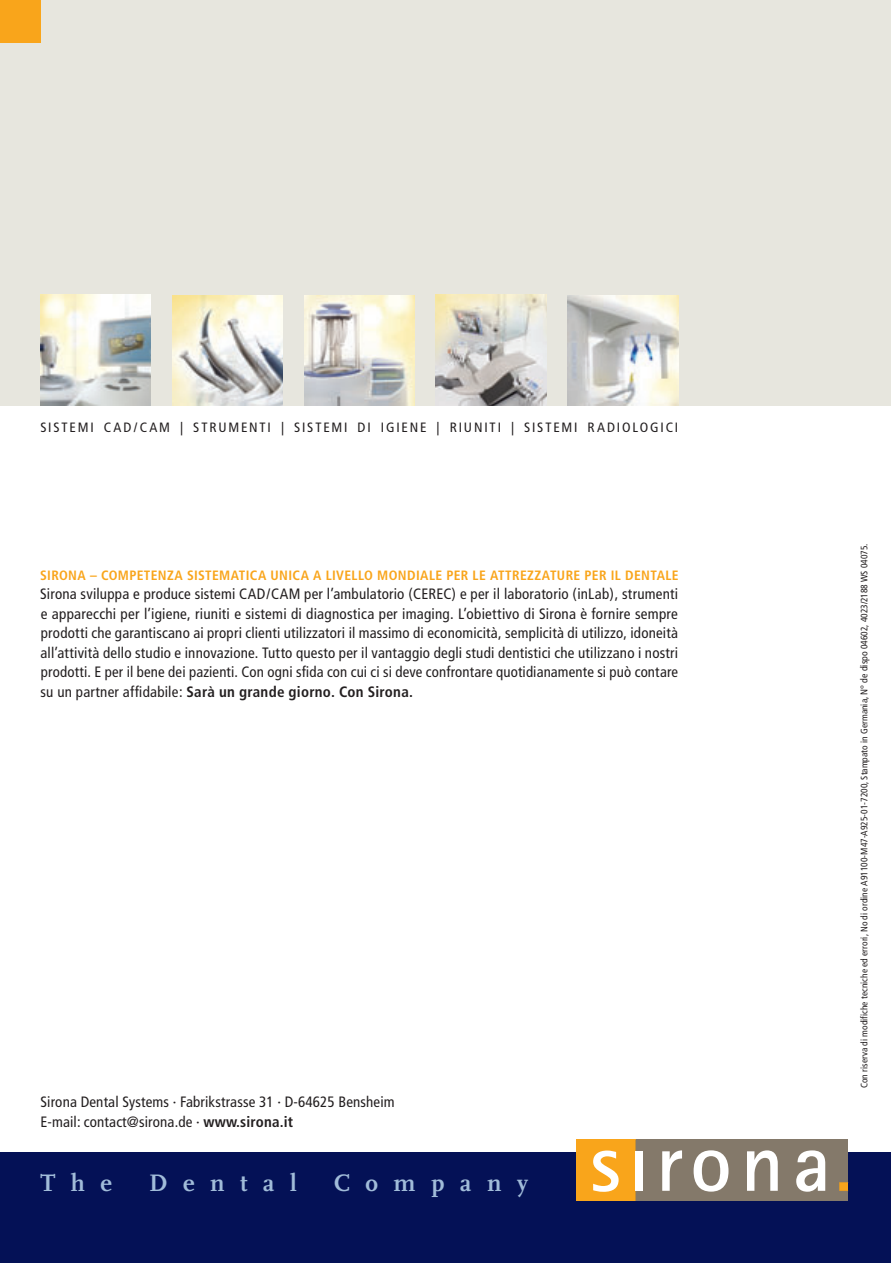
<style>
.page{position:relative;width:891px;height:1263px;background:#fff}
.page>*{position:absolute;margin:0;border:0;box-sizing:border-box;transform-origin:0 0}
.t1{font:700 24.9px "Scala";letter-spacing:.625em;color:#a1bcd9}
.t2{font:condensed 15px/19.5px "Frutiger";letter-spacing:.01em;color:#231f20}
.t3{font:700 condensed 13.5px "Frutiger";letter-spacing:.025em;color:#f9a51b}
.t4{font:condensed 13.5px "Frutiger";letter-spacing:.135em;color:#231f20}
.t5{font:condensed 9.3px "Frutiger";letter-spacing:.005em;color:#231f20}
.s1{font-weight:700}
.s2{font-size:9.75px}
</style>
<div class="page">
<div style="left:0;top:0;width:891px;height:405px;background:#e7e6de"></div>
<div style="left:0;top:0;width:40px;height:43px;background:#f9a51b"></div>
<div style="left:0;top:1152px;width:891px;height:111px;background:#041156"></div>
<div style="left:635px;top:1140px;width:213px;height:61px;background:#84796a"></div>
<div style="left:576px;top:1140px;width:59px;height:61px;background:#f9a51b"></div>
<svg style="left:593px;top:1150px;width:25px;height:42px"></svg>
<svg style="left:662px;top:1150px;width:20px;height:41px"></svg>
<svg style="left:693px;top:1150px;width:35px;height:41px"></svg>
<svg style="left:747px;top:1150px;width:31px;height:41px"></svg>
<svg style="left:796px;top:1150px;width:29px;height:42px"></svg>
<svg style="left:839px;top:1182px;width:9px;height:9px"></svg>
<hr style="left:635px;top:1140px;width:1px;height:61px;background:#937a53">
<div style="left:635px;top:1151px;width:8px;height:40px;background:#fff"></div>
<img style="left:568px;top:295px;width:110px;height:110px">
<img style="left:436px;top:295px;width:110px;height:110px">
<img style="left:304px;top:295px;width:111px;height:110px">
<img style="left:40px;top:295px;width:111px;height:110px">
<img style="left:172px;top:295px;width:111px;height:110px">
<p class="t4" style="left:40px;top:422px;width:639px">SISTEMI CAD/CAM | STRUMENTI | SISTEMI DI IGIENE | RIUNITI | SISTEMI RADIOLOGICI</p>
<p class="t3" style="left:40px;top:570px;width:640px">SIRONA – COMPETENZA SISTEMATICA UNICA A LIVELLO MONDIALE PER LE ATTREZZATURE PER IL DENTALE</p>
<p class="t2" style="left:40px;top:586px;width:639px;text-align:justify">Sirona sviluppa e produce sistemi CAD/CAM per l’ambulatorio (CEREC) e per il laboratorio (inLab), strumenti e apparecchi per l’igiene, riuniti e sistemi di diagnostica per imaging. L’obiettivo di Sirona è fornire sempre prodotti che garantiscano ai propri clienti utilizzatori il massimo di economicità, semplicità di utilizzo, idoneità all’attività dello studio e innovazione. Tutto questo per il vantaggio degli studi dentistici che utilizzano i nostri prodotti. E per il bene dei pazienti. Con ogni sfida con cui ci si deve confrontare quotidianamente si può contare su un partner affidabile: <span class="s1">Sarà un grande giorno. Con Sirona.</span></p>
<p class="t2" style="left:40px;top:1093px;width:356px">Sirona Dental Systems · Fabrikstrasse 31 · D-64625 Bensheim<br>E-mail: contact@sirona.de · <span class="s1">www.sirona.it</span></p>
<h1 class="t1" style="left:40px;top:1173px;width:73px">The</h1>
<h1 class="t1" style="left:149px;top:1173px;width:149px">Dental</h1>
<h1 class="t1" style="left:334px;top:1173px;width:196px">Company</h1>
<p class="t5" style="left:860px;top:1088px;width:546px;rotate:-90deg">Con riserva di modifiche tecniche ed errori, No di ordine A91100-M47-A925-01-7200, Stampato in Germania<span class="s2">, N° de dispo</span> 04602, 4023/2188 WS 04075.</p>
</div>
